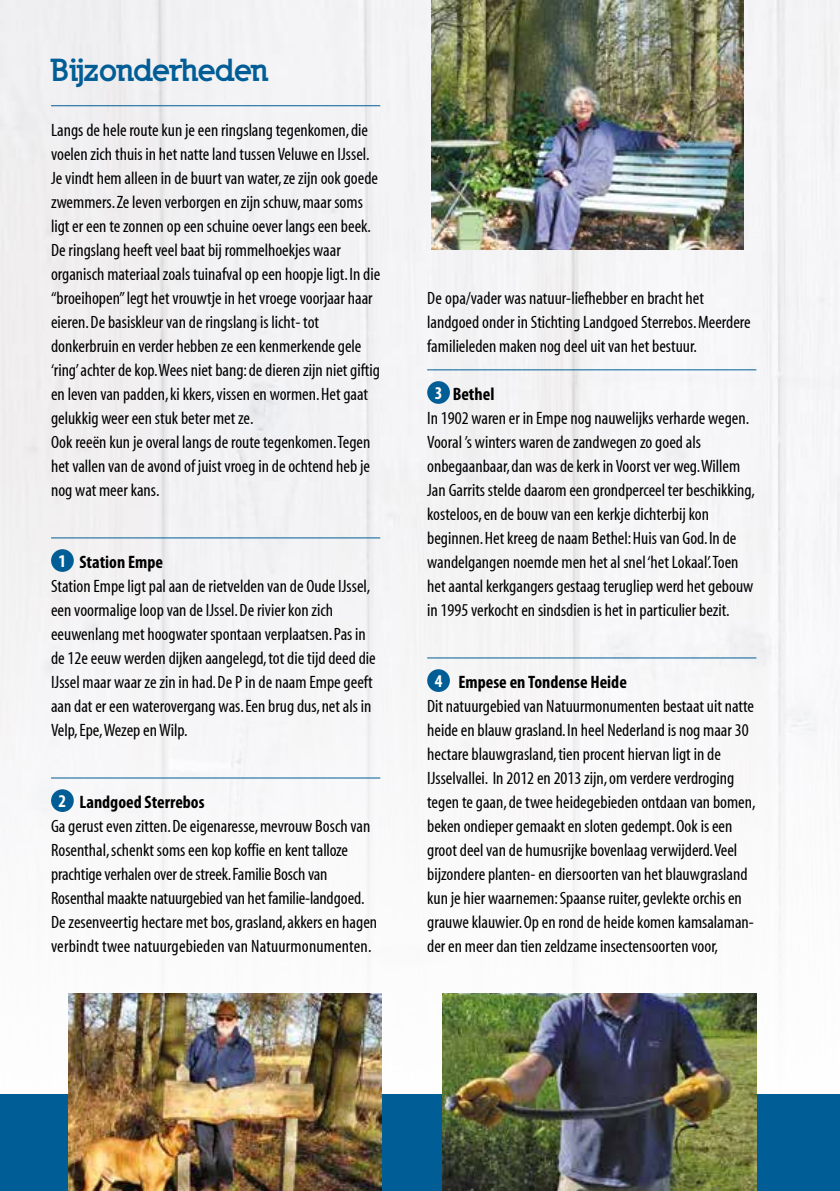
<style>
.page{position:relative;width:840px;height:1191px;background:#fff}
.page>*{position:absolute;margin:0;border:0;box-sizing:border-box;transform-origin:0 0}
.t1{font:900 30px "Nilland";letter-spacing:-.035em;color:#005d95}
.t2{font:condensed 18px/24px "Myriad";color:#000}
.t3{font:700 condensed 18px "Myriad Pro";color:#000}
.s1{color:#fff}
</style>
<div class="page">
<img style="left:0;top:0;width:839px;height:1094px">
<div style="left:0;top:1094px;width:839px;height:97px;background:#005d95"></div>
<img style="left:431px;top:0;width:311px;height:249px">
<hr style="left:51px;top:105px;width:329px;height:1px;background:#005d95">
<hr style="left:51px;top:537px;width:329px;height:1px;background:#005d95">
<hr style="left:51px;top:777px;width:329px;height:1px;background:#005d95">
<div style="left:51px;top:549px;width:23px;height:23px;background:#005d95;border-radius:50%"></div>
<div style="left:51px;top:789px;width:23px;height:23px;background:#005d95;border-radius:50%"></div>
<hr style="left:427px;top:369px;width:329px;height:1px;background:#005d95">
<hr style="left:427px;top:657px;width:329px;height:1px;background:#005d95">
<div style="left:427px;top:381px;width:22px;height:23px;background:#005d95;border-radius:50%"></div>
<div style="left:427px;top:669px;width:22px;height:23px;background:#005d95;border-radius:50%"></div>
<img style="left:68px;top:994px;width:313px;height:197px">
<img style="left:442px;top:994px;width:314px;height:197px">
<h1 class="t1" style="left:51px;top:51px;width:219px">Bijzonderheden</h1>
<p class="t2" style="left:51px;top:119px;width:330px">Langs de hele route kun je een ringslang tegenkomen, die voelen zich thuis in het natte land tussen Veluwe en IJssel.<br>Je vindt hem alleen in de buurt van water, ze zijn ook goede zwemmers. Ze leven verborgen en zijn schuw, maar soms ligt er een te zonnen op een schuine oever langs een beek.<br>De ringslang heeft veel baat bij rommelhoekjes waar organisch materiaal zoals tuinafval op een hoopje ligt. In die “broeihopen” legt het vrouwtje in het vroege voorjaar haar eieren. De basiskleur van de ringslang is licht- tot donkerbruin en verder hebben ze een kenmerkende gele ‘ring’ achter de kop.Wees niet bang: de dieren zijn niet giftig en leven van padden, ki kkers, vissen en wormen. Het gaat gelukkig weer een stuk beter met ze.<br>Ook reeën kun je overal langs de route tegenkomen.Tegen het vallen van de avond of juist vroeg in de ochtend heb je nog wat meer kans.</p>
<p class="t3" style="left:59px;top:550px;width:106px"><span class="s1">1</span> Station Empe</p>
<p class="t2" style="left:51px;top:575px;width:326px">Station Empe ligt pal aan de rietvelden van de Oude IJssel, een voormalige loop van de IJssel. De rivier kon zich eeuwenlang met hoogwater spontaan verplaatsen. Pas in de 12e eeuw werden dijken aangelegd, tot die tijd deed die IJssel maar waar ze zin in had. De P in de naam Empe geeft aan dat er een waterovergang was. Een brug dus, net als in Velp, Epe, Wezep en Wilp.</p>
<p class="t3" style="left:59px;top:790px;width:147px"><span class="s1">2</span> Landgoed Sterrebos</p>
<p class="t2" style="left:51px;top:815px;width:327px">Ga gerust even zitten. De eigenaresse, mevrouw Bosch van Rosenthal, schenkt soms een kop koffie en kent talloze prachtige verhalen over de streek. Familie Bosch van Rosenthal maakte natuurgebied van het familie-landgoed.<br>De zesenveertig hectare met bos, grasland, akkers en hagen verbindt twee natuurgebieden van Natuurmonumenten.</p>
<p class="t2" style="left:427px;top:287px;width:325px">De opa/vader was natuur-liefhebber en bracht het landgoed onder in Stichting Landgoed Sterrebos. Meerdere familieleden maken nog deel uit van het bestuur.</p>
<p class="t3" style="left:434px;top:382px;width:61px"><span class="s1">3</span> Bethel</p>
<p class="t2" style="left:427px;top:407px;width:329px">In 1902 waren er in Empe nog nauwelijks verharde wegen.<br>Vooral ’s winters waren de zandwegen zo goed als onbegaanbaar, dan was de kerk in Voorst ver weg.Willem Jan Garrits stelde daarom een grondperceel ter beschikking, kosteloos, en de bouw van een kerkje dichterbij kon beginnen. Het kreeg de naam Bethel: Huis van God. In de wandelgangen noemde men het al snel ‘het Lokaal’.Toen het aantal kerkgangers gestaag terugliep werd het gebouw in 1995 verkocht en sindsdien is het in particulier bezit.</p>
<p class="t3" style="left:434px;top:670px;width:193px"><span class="s1">4</span> Empese en Tondense Heide</p>
<p class="t2" style="left:427px;top:695px;width:330px">Dit natuurgebied van Natuurmonumenten bestaat uit natte heide en blauw grasland. In heel Nederland is nog maar 30 hectare blauwgrasland, tien procent hiervan ligt in de IJsselvallei. In 2012 en 2013 zijn, om verdere verdroging tegen te gaan, de twee heidegebieden ontdaan van bomen, beken ondieper gemaakt en sloten gedempt. Ook is een groot deel van de humusrijke bovenlaag verwijderd.Veel bijzondere planten- en diersoorten van het blauwgrasland kun je hier waarnemen: Spaanse ruiter, gevlekte orchis en grauwe klauwier. Op en rond de heide komen kamsalaman&shy;der en meer dan tien zeldzame insectensoorten voor,</p>
</div>
